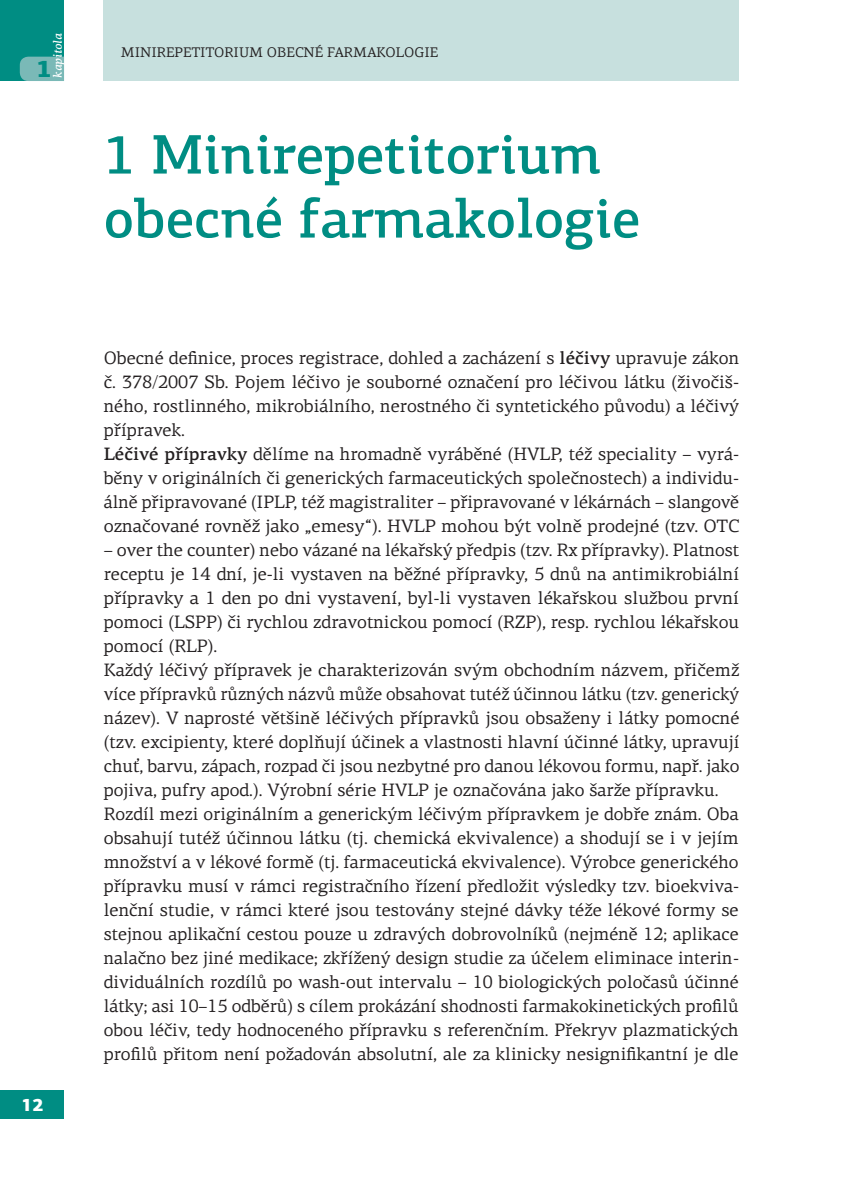
<style>
.page{position:relative;width:843px;height:1194px;background:#fff}
.page>*{position:absolute;margin:0;border:0;box-sizing:border-box;transform-origin:0 0}
.t1{font:500 56px/64px "PF Agora Slab Pro";color:#008d83}
.t2{font:900 24px "PF Agora Slab Pro";color:#008d83}
.t3{font:18px/24px "PF Agora Serif Pro";color:#231f20}
.t4{font:900 18px "PF Agora Sans Pro";color:#fff}
.t5{font:14px "PF Agora Serif Pro";color:#231f20}
.t6{font:italic 500 12px "PF Agora Serif Pro";color:#fff}
.s1{font-weight:500}
</style>
<div class="page">
<div style="left:0;top:1090px;width:64px;height:29px;background:#008d83"></div>
<div style="left:104px;top:0;width:635px;height:81px;background:#c7e0de"></div>
<div style="left:0;top:0;width:64px;height:81px;background:#008d83"></div>
<svg style="left:20px;top:57px;width:44px;height:24px"></svg>
<p class="t6" style="left:50px;top:78px;width:46px;rotate:-90deg">kapitola</p>
<h2 class="t2" style="left:37px;top:53px;width:17px">1</h2>
<p class="t5" style="left:121px;top:44px;width:319px">MINIREPETITORIUM OBECNÉ FARMAKOLOGIE</p>
<h1 class="t1" style="left:104px;top:122px;width:538px">1 Minirepetitorium obecné farmakologie</h1>
<p class="t4" style="left:21px;top:1093px;width:24px">12</p>
<p class="t3" style="left:104px;top:345px;width:636px">Obecné definice, proces registrace, dohled a zacházení s <span class="s1">léčivy</span> upravuje zákon č. 378/2007 Sb. Pojem léčivo je souborné označení pro léčivou látku (živočiš&shy;ného, rostlinného, mikrobiálního, nerostného či syntetického původu) a léčivý přípravek.<br><span class="s1">Léčivé přípravky</span> dělíme na hromadně vyráběné (HVLP, též speciality – vyrá&shy;běny v originálních či generických farmaceutických společnostech) a individu&shy;álně připravované (IPLP, též magistraliter – připravované v lékárnách – slangově označované rovněž jako „emesy“). HVLP mohou být volně prodejné (tzv. OTC</p>
<p class="t3" style="left:104px;top:537px;width:637px">– over the counter) nebo vázané na lékařský předpis (tzv. Rx přípravky). Platnost receptu je 14 dní, je-li vystaven na běžné přípravky, 5 dnů na antimikrobiální přípravky a 1 den po dni vystavení, byl-li vystaven lékařskou službou první pomoci (LSPP) či rychlou zdravotnickou pomocí (RZP), resp. rychlou lékařskou pomocí (RLP).<br>Každý léčivý přípravek je charakterizován svým obchodním názvem, přičemž více přípravků různých názvů může obsahovat tutéž účinnou látku (tzv. generický název). V naprosté většině léčivých přípravků jsou obsaženy i látky pomocné (tzv. excipienty, které doplňují účinek a vlastnosti hlavní účinné látky, upravují chuť, barvu, zápach, rozpad či jsou nezbytné pro danou lékovou formu, např. jako pojiva, pufry apod.). Výrobní série HVLP je označována jako šarže přípravku.<br>Rozdíl mezi originálním a generickým léčivým přípravkem je dobře znám. Oba obsahují tutéž účinnou látku (tj. chemická ekvivalence) a shodují se i v jejím množství a v lékové formě (tj. farmaceutická ekvivalence). Výrobce generického přípravku musí v rámci registračního řízení předložit výsledky tzv. bioekviva&shy;lenční studie, v rámci které jsou testovány stejné dávky téže lékové formy se stejnou aplikační cestou pouze u zdravých dobrovolníků (nejméně 12; aplikace nalačno bez jiné medikace; zkřížený design studie za účelem eliminace interin&shy;dividuálních rozdílů po wash-out intervalu – 10 biologických poločasů účinné látky; asi 10–15 odběrů) s cílem prokázání shodnosti farmakokinetických profilů obou léčiv, tedy hodnoceného přípravku s referenčním. Překryv plazmatických profilů přitom není požadován absolutní, ale za klinicky nesignifikantní je dle</p>
</div>
